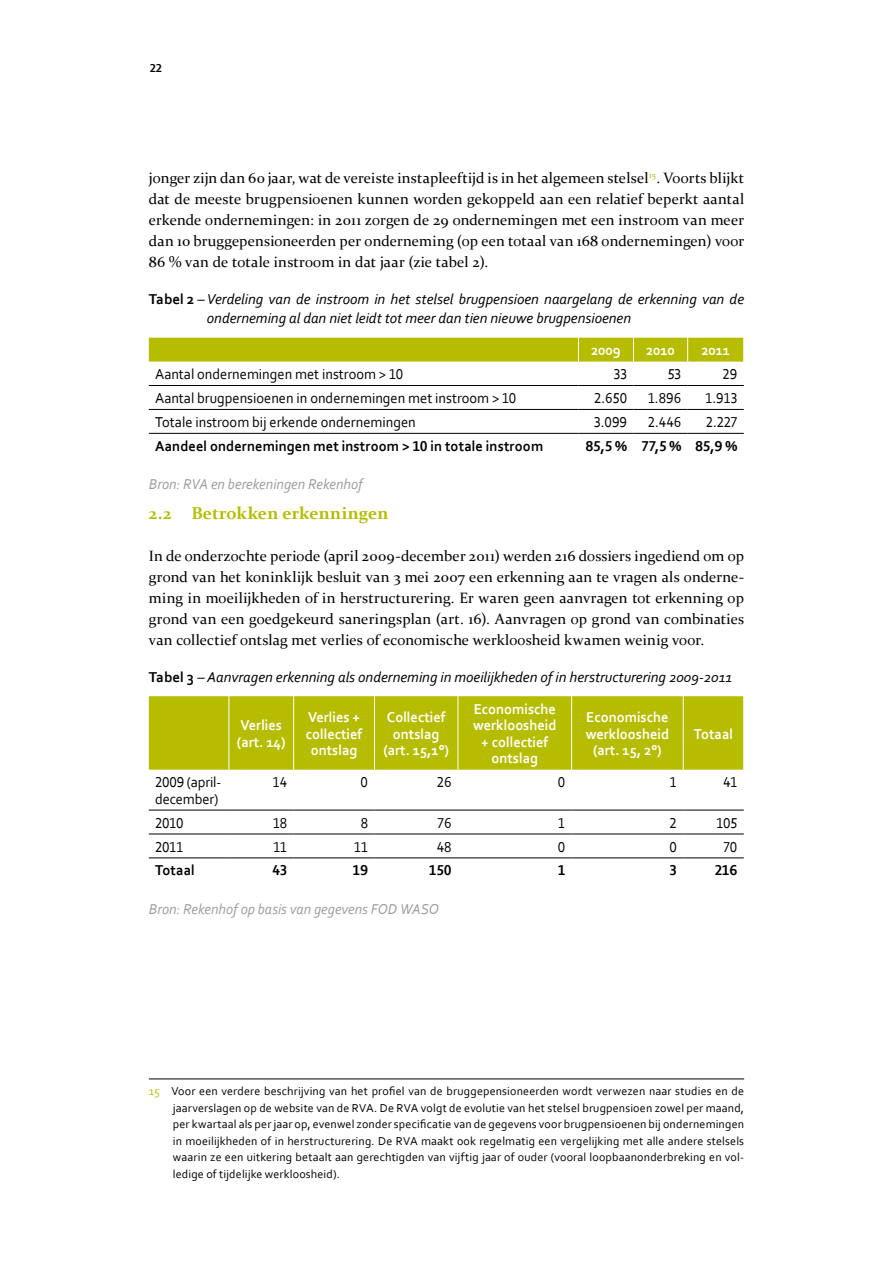
<style>
.page{position:relative;width:893px;height:1263px;background:#fff}
.page>*{position:absolute;margin:0;border:0;box-sizing:border-box;transform-origin:0 0}
.t1{font:700 17.25px "Constantia";letter-spacing:.01em;color:#b6bd00}
.t2{font:15px/21px "Constantia";letter-spacing:.01em;color:#000;text-align:justify}
.t3{font:italic 15px/19.5px "Corbel";color:#000}
.t4{font:15px/16.5px "Corbel";color:#000;scale:.96 1}
.t5{font:700 15px/16.5px "Corbel";color:#fff;text-align:center;scale:.96 1}
.t6{font:700 15px "Corbel";letter-spacing:.01em;color:#000;scale:.96 1}
.t7{font:italic 15px "Corbel";color:#9c9d9d;scale:.96 1}
.t8{font:12px/16.5px "Corbel";letter-spacing:.01em;color:#000;text-align:justify}
.t9{font:700 12px "Corbel";color:#000}
.s1{font-weight:700;font-style:normal}
.s2{color:#b6bd00}
</style>
<div class="page">
<hr style="left:149px;top:385px;width:429px;height:1px;background:#000">
<hr style="left:578px;top:385px;width:55px;height:1px;background:#000">
<hr style="left:633px;top:385px;width:55px;height:1px;background:#000">
<hr style="left:688px;top:385px;width:56px;height:1px;background:#000">
<hr style="left:149px;top:409px;width:429px;height:1px;background:#000">
<hr style="left:578px;top:409px;width:55px;height:1px;background:#000">
<hr style="left:633px;top:409px;width:55px;height:1px;background:#000">
<hr style="left:688px;top:409px;width:56px;height:1px;background:#000">
<hr style="left:149px;top:433px;width:429px;height:1px;background:#000">
<hr style="left:578px;top:433px;width:55px;height:1px;background:#000">
<hr style="left:633px;top:433px;width:55px;height:1px;background:#000">
<hr style="left:688px;top:433px;width:56px;height:1px;background:#000">
<div style="left:149px;top:338px;width:595px;height:24px;background:#b6bd00"></div>
<div style="left:149px;top:696px;width:594px;height:74px;background:#b6bd00"></div>
<hr style="left:229px;top:696px;width:1px;height:74px;background:#fff">
<hr style="left:293px;top:696px;width:1px;height:74px;background:#fff">
<hr style="left:374px;top:696px;width:1px;height:74px;background:#fff">
<hr style="left:458px;top:696px;width:1px;height:74px;background:#fff">
<hr style="left:571px;top:696px;width:1px;height:74px;background:#fff">
<hr style="left:683px;top:696px;width:1px;height:74px;background:#fff">
<hr style="left:149px;top:810px;width:80px;height:1px;background:#000">
<hr style="left:229px;top:810px;width:65px;height:1px;background:#000">
<hr style="left:294px;top:810px;width:80px;height:1px;background:#000">
<hr style="left:374px;top:810px;width:84px;height:1px;background:#000">
<hr style="left:458px;top:810px;width:114px;height:1px;background:#000">
<hr style="left:572px;top:810px;width:111px;height:1px;background:#000">
<hr style="left:683px;top:810px;width:61px;height:1px;background:#000">
<hr style="left:149px;top:834px;width:80px;height:1px;background:#000">
<hr style="left:229px;top:834px;width:65px;height:1px;background:#000">
<hr style="left:294px;top:834px;width:80px;height:1px;background:#000">
<hr style="left:374px;top:834px;width:84px;height:1px;background:#000">
<hr style="left:458px;top:834px;width:114px;height:1px;background:#000">
<hr style="left:572px;top:834px;width:111px;height:1px;background:#000">
<hr style="left:683px;top:834px;width:61px;height:1px;background:#000">
<hr style="left:149px;top:857px;width:80px;height:1px;background:#000">
<hr style="left:229px;top:857px;width:65px;height:1px;background:#000">
<hr style="left:294px;top:857px;width:80px;height:1px;background:#000">
<hr style="left:374px;top:857px;width:84px;height:1px;background:#000">
<hr style="left:458px;top:857px;width:114px;height:1px;background:#000">
<hr style="left:572px;top:857px;width:111px;height:1px;background:#000">
<hr style="left:683px;top:857px;width:61px;height:1px;background:#000">
<hr style="left:149px;top:1079px;width:595px;height:1px;background:#000">
<p class="t9" style="left:150px;top:60px;width:14px">22</p>
<p class="t2" style="left:149px;top:167px;width:597px">jonger zijn dan 60 jaar, wat de vereiste instapleeftijd is in het algemeen stelsel<sup>15</sup>. Voorts blijkt dat de meeste brugpensioenen kunnen worden gekoppeld aan een relatief beperkt aantal erkende ondernemingen: in 2011 zorgen de 29 ondernemingen met een instroom van meer dan 10 bruggepensioneerden per onderneming (op een totaal van 168 ondernemingen) voor 86 % van de totale instroom in dat jaar (zie tabel 2).</p>
<p class="t3" style="left:207px;top:289px;width:539px;text-indent:-58px"><span class="s1">Tabel 2</span> – Verdeling van de instroom in het stelsel brugpensioen naargelang de erkenning van de onderneming al dan niet leidt tot meer dan tien nieuwe brugpensioenen</p>
<p class="t5" style="left:591px;top:342px;width:32px">2009</p>
<p class="t5" style="left:646px;top:342px;width:32px">2010</p>
<p class="t5" style="left:701px;top:342px;width:31px">2011</p>
<p class="t4" style="left:155px;top:365px;width:260px">Aantal ondernemingen met instroom &gt; 10</p>
<p class="t4" style="left:614px;top:365px;width:15px">33</p>
<p class="t4" style="left:668px;top:365px;width:16px">53</p>
<p class="t4" style="left:723px;top:365px;width:17px">29</p>
<p class="t4" style="left:155px;top:389px;width:378px">Aantal brugpensioenen in ondernemingen met instroom &gt; 10</p>
<p class="t4" style="left:594px;top:389px;width:36px">2.650</p>
<p class="t4" style="left:648px;top:389px;width:36px">1.896</p>
<p class="t4" style="left:705px;top:389px;width:35px">1.913</p>
<p class="t4" style="left:155px;top:413px;width:273px">Totale instroom bij erkende ondernemingen</p>
<p class="t4" style="left:594px;top:413px;width:36px">3.099</p>
<p class="t4" style="left:648px;top:413px;width:36px">2.446</p>
<p class="t4" style="left:706px;top:413px;width:34px">2.227</p>
<p class="t6" style="left:155px;top:437px;width:406px">Aandeel ondernemingen met instroom &gt; 10 in totale instroom</p>
<p class="t6" style="left:585px;top:437px;width:160px">85,5 % 77,5 % 85,9 %</p>
<p class="t7" style="left:149px;top:475px;width:224px">Bron: RVA en berekeningen Rekenhof</p>
<p class="t1" style="left:149px;top:501px;width:241px">2.2 Betrokken erkenningen</p>
<p class="t2" style="left:149px;top:545px;width:597px">In de onderzochte periode (april 2009-december 2011) werden 216 dossiers ingediend om op grond van het koninklijk besluit van 3 mei 2007 een erkenning aan te vragen als onderne&shy;ming in moeilijkheden of in herstructurering. Er waren geen aanvragen tot erkenning op grond van een goedgekeurd saneringsplan (art. 16). Aanvragen op grond van combinaties van collectief ontslag met verlies of economische werkloosheid kwamen weinig voor.</p>
<p class="t3" style="left:149px;top:667px;width:585px"><span class="s1">Tabel 3</span> – Aanvragen erkenning als onderneming in moeilijkheden of in herstructurering 2009-2011</p>
<p class="t5" style="left:237px;top:717px;width:52px;text-align:left">Verlies (art. 14)</p>
<p class="t5" style="left:306px;top:708px;width:60px">Verlies + collectief ontslag</p>
<p class="t5" style="left:383px;top:708px;width:70px">Collectief ontslag (art. 15,1°)</p>
<p class="t5" style="left:473px;top:700px;width:88px">Economische werkloosheid + collectief ontslag</p>
<p class="t5" style="left:586px;top:708px;width:88px">Economische werkloosheid (art. 15, 2°)</p>
<p class="t5" style="left:694px;top:725px;width:42px">Totaal</p>
<p class="t4" style="left:155px;top:773px;width:70px">2009 (april&shy;december)</p>
<p class="t4" style="left:273px;top:773px;width:16px">14</p>
<p class="t4" style="left:361px;top:773px;width:9px">0</p>
<p class="t4" style="left:437px;top:773px;width:17px">26</p>
<p class="t4" style="left:558px;top:773px;width:9px">0</p>
<p class="t4" style="left:670px;top:773px;width:9px">1</p>
<p class="t4" style="left:723px;top:773px;width:16px">41</p>
<p class="t4" style="left:155px;top:814px;width:31px">2010</p>
<p class="t4" style="left:273px;top:814px;width:16px">18</p>
<p class="t4" style="left:361px;top:814px;width:9px">8</p>
<p class="t4" style="left:438px;top:814px;width:16px">76</p>
<p class="t4" style="left:558px;top:814px;width:9px">1</p>
<p class="t4" style="left:670px;top:814px;width:9px">2</p>
<p class="t4" style="left:716px;top:814px;width:23px">105</p>
<p class="t4" style="left:155px;top:838px;width:31px">2011</p>
<p class="t4" style="left:273px;top:838px;width:16px">11</p>
<p class="t4" style="left:354px;top:838px;width:16px">11</p>
<p class="t4" style="left:437px;top:838px;width:17px">48</p>
<p class="t4" style="left:558px;top:838px;width:9px">0</p>
<p class="t4" style="left:669px;top:838px;width:9px">0</p>
<p class="t4" style="left:724px;top:838px;width:16px">70</p>
<p class="t6" style="left:155px;top:861px;width:43px">Totaal</p>
<p class="t6" style="left:272px;top:861px;width:17px">43</p>
<p class="t6" style="left:353px;top:861px;width:17px">19</p>
<p class="t6" style="left:429px;top:861px;width:25px">150</p>
<p class="t6" style="left:558px;top:861px;width:9px">1</p>
<p class="t6" style="left:670px;top:861px;width:9px">3</p>
<p class="t6" style="left:715px;top:861px;width:25px">216</p>
<p class="t7" style="left:149px;top:899px;width:304px">Bron: Rekenhof op basis van gegevens FOD WASO</p>
<p class="t8" style="left:173px;top:1083px;width:573px;text-indent:-24px"><span class="s2">15</span> Voor een verdere beschrijving van het profiel van de bruggepensioneerden wordt verwezen naar studies en de jaarverslagen op de website van de RVA. De RVA volgt de evolutie van het stelsel brugpensioen zowel per maand, per kwartaal als per jaar op, evenwel zonder specificatie van de gegevens voor brugpensioenen bij ondernemingen in moeilijkheden of in herstructurering. De RVA maakt ook regelmatig een vergelijking met alle andere stelsels waarin ze een uitkering betaalt aan gerechtigden van vijftig jaar of ouder (vooral loopbaanonderbreking en vol&shy;ledige of tijdelijke werkloosheid).</p>
</div>
